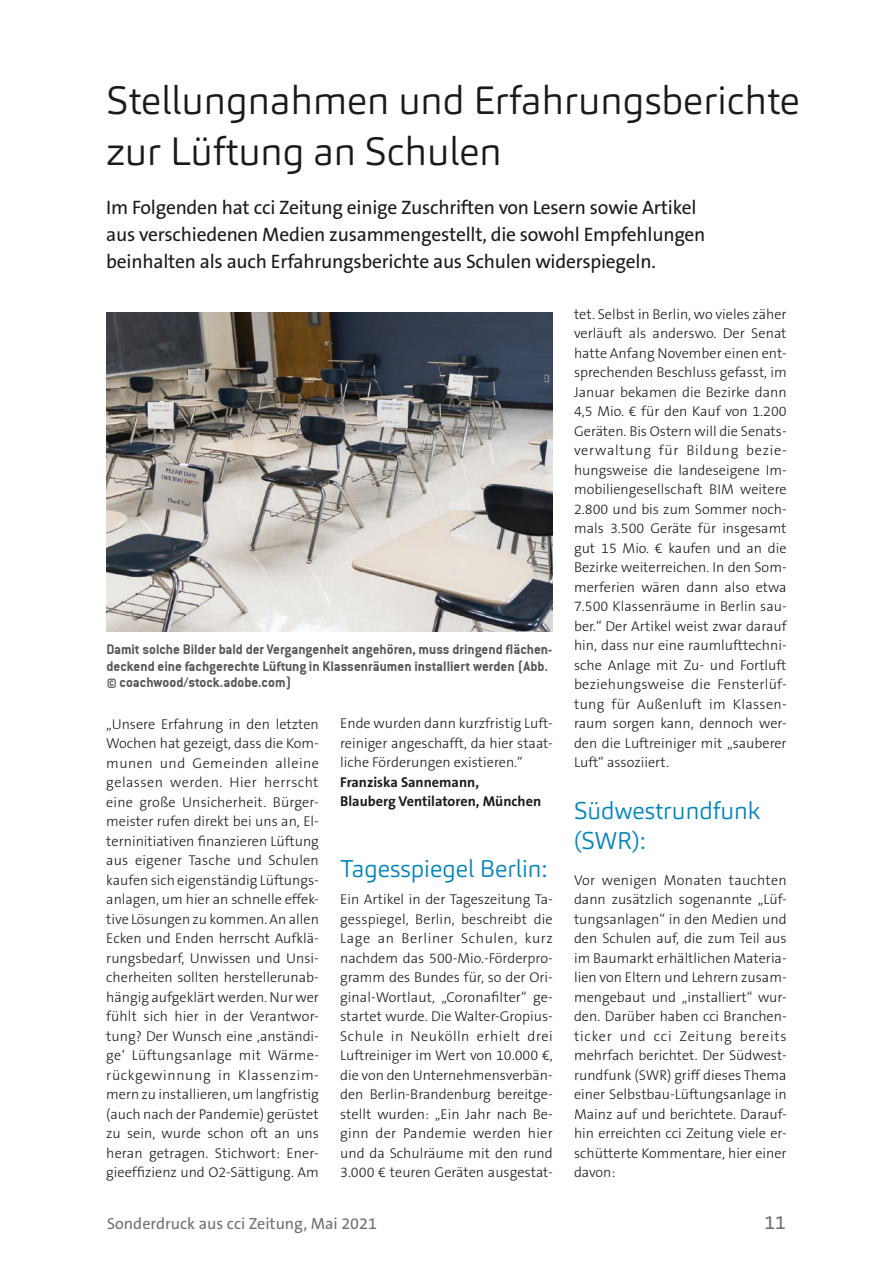
<style>
.page{position:relative;width:893px;height:1263px;background:#fff}
.page>*{position:absolute;margin:0;border:0;box-sizing:border-box;transform-origin:0 0}
.t1{font:300 39px/51px "Carnas";color:#1b1a19}
.t2{font:300 24px/30px "Carnas";color:#0084bd}
.t3{font:19.5px/27px "The Sans B5 Plain";letter-spacing:-.01em;color:#1b1a19}
.t4{font:19.5px "The Sans B5 Plain";color:#70706f}
.t5{font:16.2px "The Sans B5 Plain";color:#70706f}
.t6{font:15px/16.5px "Conduit ITCTT Bold";color:#585757}
.t7{font:300 14.25px/19.5px "The Sans B3";color:#1b1a19;text-align:justify}
.t8{font:700 14.25px/19.5px "The Sans B7";color:#1b1a19}
</style>
<div class="page">
<img style="left:106px;top:312px;width:447px;height:320px">
<h1 class="t1" style="left:106px;top:75px;width:695px">Stellungnahmen und Erfahrungsberichte zur Lüftung an Schulen</h1>
<h3 class="t3" style="left:106px;top:195px;width:601px">Im Folgenden hat cci Zeitung einige Zuschriften von Lesern sowie Artikel aus verschiedenen Medien zusammengestellt, die sowohl Empfehlungen beinhalten als auch Erfahrungsberichte aus Schulen widerspiegeln.</h3>
<p class="t6" style="left:106px;top:641px;width:448px">Damit solche Bilder bald der Vergangenheit angehören, muss dringend flächen&shy;deckend eine fachgerechte Lüftung in Klassenräumen installiert werden (Abb. © coachwood/stock.adobe.com)</p>
<p class="t7" style="left:106px;top:714px;width:214px">„Unsere Erfahrung in den letzten Wochen hat gezeigt, dass die Kom&shy;munen und Gemeinden alleine gelassen werden. Hier herrscht eine große Unsicherheit. Bürger&shy;meister rufen direkt bei uns an, El&shy;terninitiativen finanzieren Lüftung aus eigener Tasche und Schulen kaufen sich eigenständig Lüftungs&shy;anlagen, um hier an schnelle effek&shy;tive Lösungen zu kommen. An allen Ecken und Enden herrscht Aufklä&shy;rungsbedarf, Unwissen und Unsi&shy;cherheiten sollten herstellerunab&shy;hängig aufgeklärt werden. Nur wer fühlt sich hier in der Verantwor&shy;tung? Der Wunsch eine ‚anständi&shy;ge‘ Lüftungsanlage mit Wärme&shy;rückgewinnung in Klassenzim&shy;mern zu installieren, um langfristig (auch nach der Pandemie) gerüstet zu sein, wurde schon oft an uns heran getragen. Stichwort: Ener&shy;gieeffizienz und O2-Sättigung. Am</p>
<p class="t7" style="left:340px;top:714px;width:214px">Ende wurden dann kurzfristig Luft&shy;reiniger angeschafft, da hier staat&shy;liche Förderungen existieren.“</p>
<p class="t8" style="left:340px;top:773px;width:202px">Franziska Sannemann,<br>Blauberg Ventilatoren, München</p>
<h2 class="t2" style="left:340px;top:854px;width:209px">Tagesspiegel Berlin:</h2>
<p class="t7" style="left:340px;top:890px;width:214px">Ein Artikel in der Tageszeitung Ta&shy;gesspiegel, Berlin, beschreibt die Lage an Berliner Schulen, kurz nachdem das 500-Mio.-Förderpro&shy;gramm des Bundes für, so der Ori&shy;ginal-Wortlaut, „Coronafilter“ ge&shy;startet wurde. Die Walter-Gropius-Schule in Neukölln erhielt drei Luftreiniger im Wert von 10.000 €, die von den Unternehmensverbän&shy;den Berlin-Brandenburg bereitge&shy;stellt wurden: „Ein Jahr nach Be&shy;ginn der Pandemie werden hier und da Schulräume mit den rund 3.000 € teuren Geräten ausgestat-</p>
<p class="t7" style="left:574px;top:305px;width:214px">tet. Selbst in Berlin, wo vieles zäher verläuft als anderswo. Der Senat hatte Anfang November einen ent&shy;sprechenden Beschluss gefasst, im Januar bekamen die Bezirke dann 4,5 Mio. € für den Kauf von 1.200<br>Geräten. Bis Ostern will die Senats&shy;verwaltung für Bildung bezie&shy;hungsweise die landeseigene Im&shy;mobiliengesellschaft BIM weitere 2.800 und bis zum Sommer noch&shy;mals 3.500 Geräte für insgesamt gut 15 Mio. € kaufen und an die Bezirke weiterreichen. In den Som&shy;merferien wären dann also etwa 7.500 Klassenräume in Berlin sau&shy;ber.“ Der Artikel weist zwar darauf hin, dass nur eine raumlufttechni&shy;sche Anlage mit Zu- und Fortluft beziehungsweise die Fensterlüf&shy;tung für Außenluft im Klassen&shy;raum sorgen kann, dennoch wer&shy;den die Luftreiniger mit „sauberer Luft“ assoziiert.</p>
<h2 class="t2" style="left:574px;top:795px;width:188px">Südwestrundfunk (SWR):</h2>
<p class="t7" style="left:574px;top:870px;width:214px">Vor wenigen Monaten tauchten dann zusätzlich sogenannte „Lüf&shy;tungsanlagen“ in den Medien und den Schulen auf, die zum Teil aus im Baumarkt erhältlichen Materia&shy;lien von Eltern und Lehrern zusam&shy;mengebaut und „installiert“ wur&shy;den. Darüber haben cci Branchen&shy;ticker und cci Zeitung bereits mehrfach berichtet. Der Südwest&shy;rundfunk (SWR) griff dieses Thema einer Selbstbau-Lüftungsanlage in Mainz auf und berichtete. Darauf&shy;hin erreichten cci Zeitung viele er&shy;schütterte Kommentare, hier einer davon:</p>
<p class="t5" style="left:107px;top:1215px;width:271px">Sonderdruck aus cci Zeitung, Mai 2021</p>
<h3 class="t4" style="left:764px;top:1212px;width:23px">11</h3>
</div>
